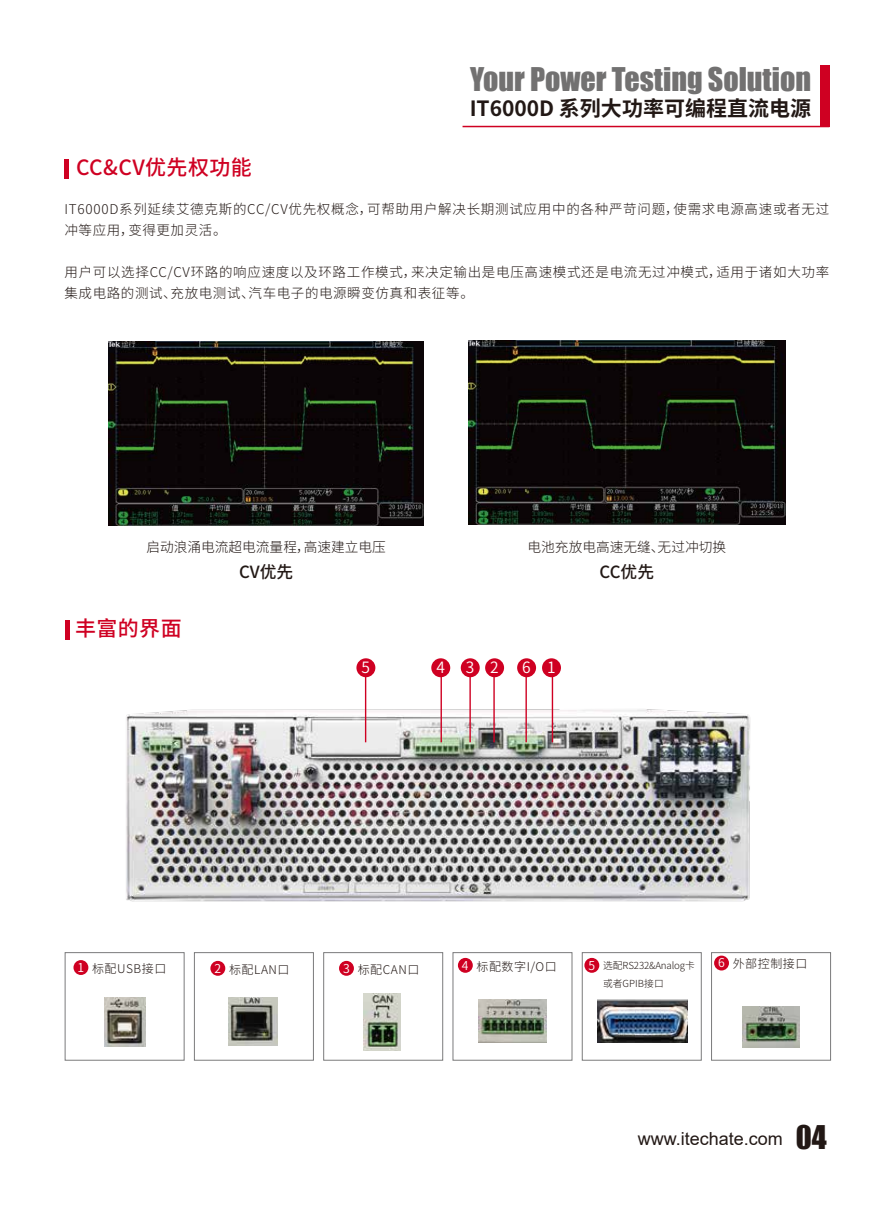
<style>
.page{position:relative;width:893px;height:1212px;background:#fff}
.page>*{position:absolute;margin:0;border:0;box-sizing:border-box;transform-origin:0 0}
.t1{font:30px "Impact";color:#727171}
.t2{font:700 21px "Source Han Sans CN";color:#221815}
.t3{font:500 21px "Source Han Sans CN";letter-spacing:.02em;color:#cf0022}
.t4{font:18px "Arial";color:#221815}
.t5{font:500 16.8px "Source Han Sans CN";color:#221815}
.t6{font:15.6px "Source Han Sans CN";color:#fff}
.t7{font:300 13.65px "Source Han Sans CN";color:#221815}
.t8{font:300 13.5px/21px "Source Han Sans CN";letter-spacing:.05em;color:#221815}
.t9{font:12.3px "Source Han Sans CN";color:#fff}
.t10{font:300 12px "Source Han Sans CN";letter-spacing:.045em;color:#221815}
.t11{font:300 9.75px/17.9px "Source Han Sans CN";letter-spacing:-.01em;color:#221815}
.s1{font-weight:400;font-size:12.3px;color:#fff}
.s2{font-family:"Impact";font-size:30px}
</style>
<div class="page">
<div style="left:820px;top:65px;width:9px;height:62px;background:#cf0022"></div>
<hr style="left:463px;top:126px;width:366px;height:1px;background:#cf0022">
<hr style="left:65px;top:620px;width:4px;height:19px;background:#cf0022">
<img style="left:126px;top:663px;width:624px;height:239px">
<hr style="left:493px;top:669px;width:2px;height:73px;background:#cf0022">
<hr style="left:469px;top:669px;width:2px;height:73px;background:#cf0022">
<hr style="left:440px;top:669px;width:2px;height:73px;background:#cf0022">
<hr style="left:365px;top:669px;width:1px;height:73px;background:#cf0022">
<hr style="left:525px;top:669px;width:2px;height:73px;background:#cf0022">
<hr style="left:552px;top:669px;width:1px;height:73px;background:#cf0022">
<div style="left:356px;top:658px;width:19px;height:19px;background:#cf0022;border-radius:50%"></div>
<div style="left:431px;top:658px;width:19px;height:19px;background:#cf0022;border-radius:50%"></div>
<div style="left:461px;top:658px;width:19px;height:19px;background:#cf0022;border-radius:50%"></div>
<div style="left:485px;top:658px;width:19px;height:19px;background:#cf0022;border-radius:50%"></div>
<div style="left:517px;top:658px;width:19px;height:19px;background:#cf0022;border-radius:50%"></div>
<div style="left:542px;top:658px;width:19px;height:19px;background:#cf0022;border-radius:50%"></div>
<div style="left:210px;top:961px;width:15px;height:15px;background:#cf0022;border-radius:50%"></div>
<div style="left:73px;top:960px;width:15px;height:15px;background:#cf0022;border-radius:50%"></div>
<div style="left:339px;top:961px;width:15px;height:15px;background:#cf0022;border-radius:50%"></div>
<div style="left:65px;top:952px;width:120px;height:109px;border:1px solid #7b7b7c"></div>
<div style="left:194px;top:952px;width:120px;height:109px;border:1px solid #7b7b7c"></div>
<div style="left:323px;top:952px;width:120px;height:109px;border:1px solid #7b7b7c"></div>
<div style="left:452px;top:952px;width:120px;height:109px;border:1px solid #7b7b7c"></div>
<div style="left:582px;top:952px;width:120px;height:109px;border:1px solid #7b7b7c"></div>
<div style="left:711px;top:952px;width:120px;height:109px;border:1px solid #7b7b7c"></div>
<div style="left:584px;top:958px;width:15px;height:15px;background:#cf0022;border-radius:50%"></div>
<div style="left:714px;top:955px;width:15px;height:15px;background:#cf0022;border-radius:50%"></div>
<div style="left:458px;top:958px;width:15px;height:15px;background:#cf0022;border-radius:50%"></div>
<img style="left:742px;top:1006px;width:58px;height:41px">
<img style="left:228px;top:997px;width:49px;height:48px">
<img style="left:478px;top:999px;width:69px;height:44px">
<img style="left:363px;top:994px;width:37px;height:56px">
<img style="left:597px;top:999px;width:90px;height:43px">
<img style="left:104px;top:997px;width:42px;height:50px">
<hr style="left:64px;top:159px;width:4px;height:20px;background:#cf0022">
<img style="left:109px;top:342px;width:315px;height:184px">
<img style="left:468px;top:341px;width:317px;height:184px">
<h1 class="t1" style="left:470px;top:56px;width:342px">Your Power Testing Solution</h1>
<h2 class="t3" style="left:76px;top:155px;width:177px">CC&amp;CV优先权功能</h2>
<h2 class="t2" style="left:470px;top:97px;width:343px">IT6000D 系列大功率可编程直流电源</h2>
<p class="t8" style="left:65px;top:199px;width:766px">IT6000D系列延续艾德克斯的CC/CV优先权概念，可帮助用户解决长期测试应用中的各种严苛问题，使需求电源高速或者无过冲等应用，变得更加灵活。</p>
<p class="t8" style="left:65px;top:262px;width:766px">用户可以选择CC/CV环路的响应速度以及环路工作模式，来决定输出是电压高速模式还是电流无过冲模式，适用于诸如大功率集成电路的测试、充放电测试、汽车电子的电源瞬变仿真和表征等。</p>
<p class="t7" style="left:146px;top:539px;width:241px">启动浪涌电流超电流量程，高速建立电压</p>
<p class="t7" style="left:528px;top:539px;width:200px">电池充放电高速无缝、无过冲切换</p>
<p class="t5" style="left:239px;top:562px;width:56px">CV优先</p>
<p class="t5" style="left:599px;top:562px;width:56px">CC优先</p>
<h2 class="t3" style="left:75px;top:616px;width:108px">丰富的界面</h2>
<p class="t6" style="left:362px;top:659px;width:10px">5</p>
<p class="t6" style="left:436px;top:659px;width:10px">4</p>
<p class="t6" style="left:466px;top:659px;width:34px">3 2</p>
<p class="t6" style="left:522px;top:659px;width:35px">6 1</p>
<p class="t10" style="left:462px;top:959px;width:96px"><span class="s1">4</span> 标配数字I/O口</p>
<p class="t9" style="left:588px;top:958px;width:8px">5</p>
<p class="t10" style="left:718px;top:957px;width:91px"><span class="s1">6</span> 外部控制接口</p>
<p class="t10" style="left:78px;top:961px;width:90px"><span class="s1">1</span> 标配USB接口</p>
<p class="t10" style="left:214px;top:962px;width:77px"><span class="s1">2</span> 标配LAN口</p>
<p class="t10" style="left:343px;top:962px;width:78px"><span class="s1">3</span> 标配CAN口</p>
<p class="t11" style="left:603px;top:957px;width:93px">选配RS232&amp;Analog卡或者GPIB接口</p>
<h3 class="t4" style="left:638px;top:1126px;width:190px">www.itechate.com <span class="s2">04</span></h3>
</div>
